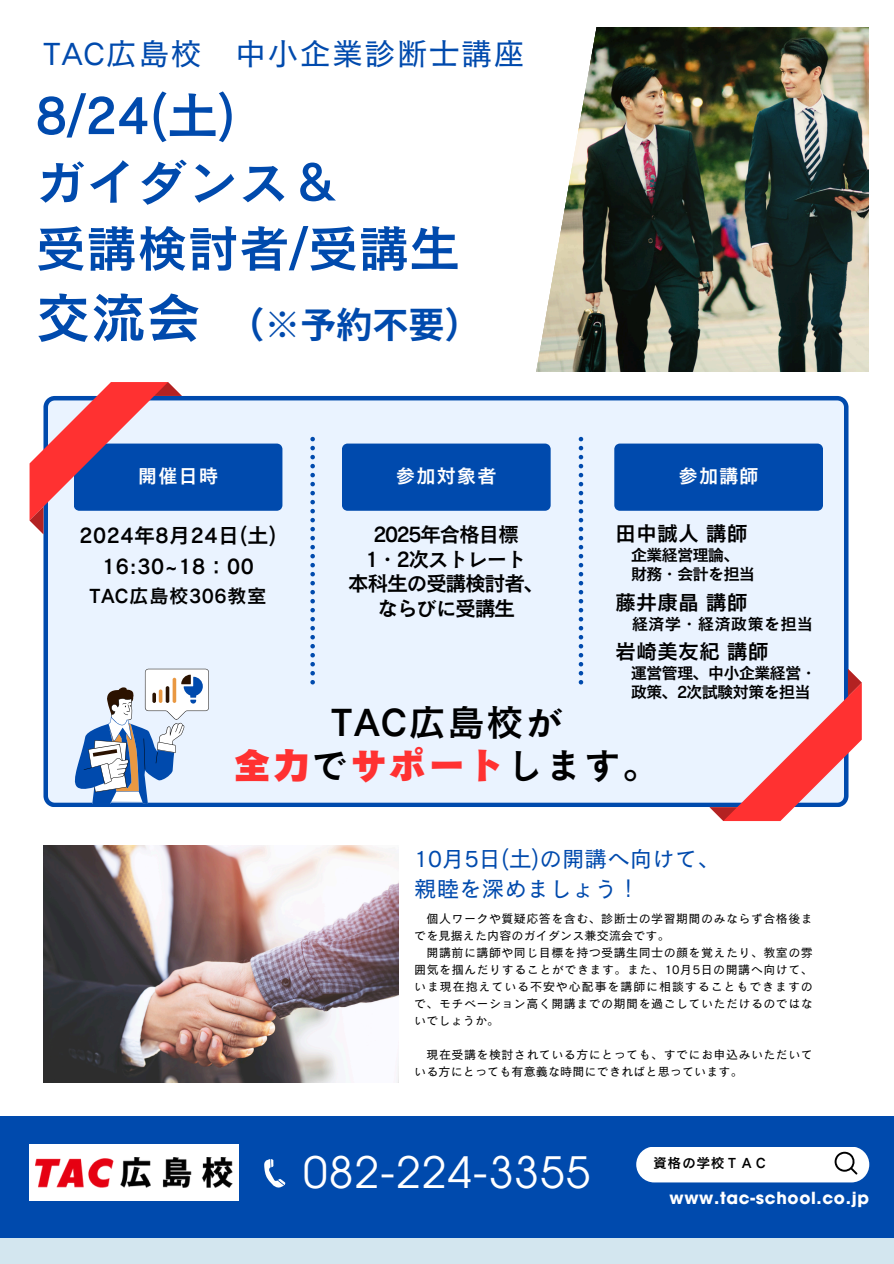
<style>
.page{position:relative;width:894px;height:1264px;background:#fff}
.page>*{position:absolute;margin:0;border:0;box-sizing:border-box;transform-origin:0 0}
.t1{font:55.2px "Canva Cezanne Pro N DB";color:#004aad}
.t2{font:50.7px/66.3px "Canva Cezanne Pro N DB";color:#004aad}
.t3{font:43.2px "ITC Avant Garde Pro";letter-spacing:.04em;color:#fff}
.t4{font:37.5px/43.8px "Canva Cezanne Pro N DB";letter-spacing:.04em;color:#000;text-align:center}
.t5{font:700 36px "Noto Sans JP";color:#004aad}
.t6{font:31.05px "Canva Cezanne Pro N M";letter-spacing:.04em;color:#004aad}
.t7{font:22.5px "Canva Cezanne Pro N M";color:#004aad}
.t8{font:21px "Canva Cezanne Pro N DB";letter-spacing:-.07em;color:#000}
.t9{font:21px/31.5px "Canva Cezanne Pro N DB";letter-spacing:.025em;color:#000;text-align:center}
.t10{font:21px "Canva Cezanne Pro N DB";letter-spacing:-.035em;color:#000}
.t11{font:21px "Canva Cezanne Pro N DB";color:#000}
.t12{font:19.5px "Canva Cezanne Pro N DB";letter-spacing:.04em;color:#fff}
.t13{font:19.5px "Canva Cezanne Pro N DB";letter-spacing:.025em;color:#000}
.t14{font:700 16.65px "ITC Avant Garde Pro";letter-spacing:.04em;color:#fff}
.t15{font:16.5px "Canva Cezanne Pro N DB";letter-spacing:-.065em;color:#000}
.t16{font:16.5px "Canva Cezanne Pro N DB";color:#000}
.t17{font:13.8px "Canva Cezanne Pro N DB";letter-spacing:.04em;color:#000}
.t18{font:12px/17px "Canva Cezanne Pro N M";letter-spacing:.04em;color:#000}
.s1{font-family:"Canva Cezanne Pro N EB";color:#ff3131}
</style>
<div class="page">
<div style="left:0;top:1116px;width:893px;height:147px;background:#004aad"></div>
<div style="left:0;top:1238px;width:893px;height:25px;background:#d3e6ef"></div>
<svg style="left:264px;top:1159px;width:21px;height:29px"></svg>
<div style="left:636px;top:1146px;width:233px;height:36px;background:#fff;border-radius:18px"></div>
<svg style="left:834px;top:1151px;width:22px;height:23px"></svg>
<div style="left:30px;top:1144px;width:208px;height:56px;background:#fff"></div>
<img style="left:607px;top:28px;width:261px;height:343px">
<svg style="left:29px;top:27px;width:578px;height:473px"></svg>
<div style="left:43px;top:396px;width:805px;height:410px;background:#eaf3ff"></div>
<svg style="left:310px;top:437px;width:5px;height:247px"></svg>
<svg style="left:578px;top:437px;width:5px;height:247px"></svg>
<div style="left:614px;top:443px;width:208px;height:68px;background:#004aad"></div>
<div style="left:342px;top:443px;width:208px;height:68px;background:#004aad"></div>
<svg style="left:30px;top:382px;width:252px;height:152px;background:#9893bb"></svg>
<svg style="left:74px;top:668px;width:135px;height:135px"></svg>
<svg style="left:709px;top:669px;width:152px;height:152px;background:#e9b7c1"></svg>
<img style="left:43px;top:846px;width:355px;height:236px">
<img style="left:35px;top:1157px;width:197px;height:30px">
<p class="t6" style="left:43px;top:37px;width:482px">TAC広島校 中小企業診断士講座</p>
<p class="t2" style="left:35px;top:82px;width:421px">8/24(土)<br>ガイダンス＆<br>受講検討者/受講生</p>
<p class="t1" style="left:35px;top:289px;width:167px">交流会</p>
<p class="t5" style="left:228px;top:296px;width:253px">（※予約不要）</p>
<h1 class="t12" style="left:138px;top:466px;width:82px">開催日時</h1>
<p class="t12" style="left:396px;top:466px;width:102px">参加対象者</p>
<h4 class="t12" style="left:678px;top:466px;width:82px">参加講師</h4>
<p class="t9" style="left:79px;top:519px;width:199px">2024年8月 24日 (土)<br>16:30~18：00</p>
<p class="t13" style="left:90px;top:586px;width:178px">TAC広島校306教室</p>
<p class="t8" style="left:373px;top:523px;width:147px">2025年合格目標</p>
<p class="t8" style="left:365px;top:548px;width:163px">1・2次ストレート</p>
<p class="t8" style="left:348px;top:573px;width:198px">本科生の受講検討者、</p>
<p class="t8" style="left:377px;top:597px;width:137px">ならびに受講生</p>
<p class="t10" style="left:615px;top:523px;width:134px">田中誠人講師</p>
<p class="t15" style="left:630px;top:546px;width:111px">企業経営理論、</p>
<p class="t15" style="left:630px;top:566px;width:126px">財務・会計を担当</p>
<p class="t10" style="left:615px;top:591px;width:134px">藤井康晶講師</p>
<p class="t16" style="left:631px;top:615px;width:183px">経済学・経済政策を担当</p>
<p class="t11" style="left:615px;top:640px;width:155px">岩崎美友紀講師</p>
<p class="t15" style="left:630px;top:664px;width:188px">運営管理、中小企業経営・</p>
<p class="t15" style="left:630px;top:683px;width:182px">政策、2次試験対策を担当</p>
<p class="t4" style="left:233px;top:699px;width:428px">TAC広島校が<br><span class="s1">全力</span>で<span class="s1">サポート</span>します。</p>
<p class="t7" style="left:414px;top:846px;width:307px">10月 5日 (土)の開講へ向けて、</p>
<p class="t7" style="left:414px;top:877px;width:227px">親睦を深めましょう！</p>
<p class="t18" style="left:414px;top:910px;width:400px;text-indent:12px">個人ワークや質疑応答を含む、診断士の学習期間のみならず合格後までを見据えた内容のガイダンス兼交流会です。</p>
<p class="t18" style="left:414px;top:944px;width:400px;text-align:justify;text-indent:12px">開講前に講師や同じ目標を持つ受講生同士の顔を覚えたり、教室の雰囲気を掴んだりすることができます。また、10月 5日の開講へ向けて、いま現在抱えている不安や心配事を講師に相談することもできますので、モチベーション高く開講までの期間を過ごしていただけるのではないでしょうか。</p>
<p class="t18" style="left:414px;top:1046px;width:400px;text-indent:12px">現在受講を検討されている方にとっても、すでにお申込みいただいている方にとっても有意義な時間にできればと思っています。</p>
<h3 class="t3" style="left:303px;top:1155px;width:288px">082-224-3355</h3>
<h6 class="t17" style="left:653px;top:1155px;width:116px">資格の学校ＴＡＣ</h6>
<p class="t14" style="left:669px;top:1191px;width:201px">www.tac-school.co.jp</p>
</div>
